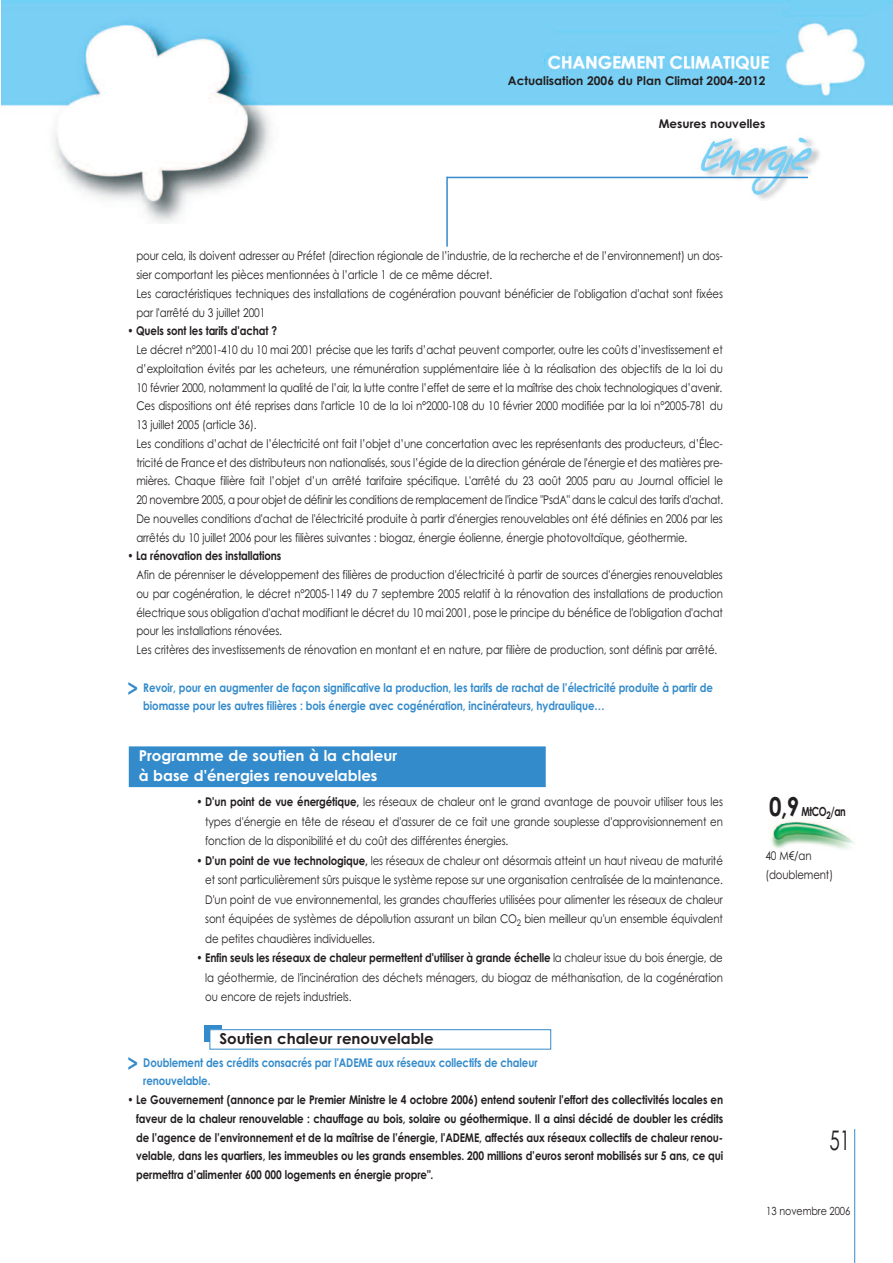
<style>
.page{position:relative;width:893px;height:1263px;background:#fff}
.page>*{position:absolute;margin:0;border:0;box-sizing:border-box;transform-origin:0 0}
.t1{font:27px "Century Gothic";color:#231f20;scale:.7 1}
.t2{font:700 15px/19.5px "Century Gothic";color:#fff}
.t3{font:700 15px "Century Gothic";color:#231f20}
.t4{font:700 12.6px "Century Gothic";letter-spacing:-.04em;color:#231f20;scale:.75 1}
.t5{font:12px/18.8px "Century Gothic";letter-spacing:-.01em;color:#231f20;scale:.85 1}
.t6{font:700 12px/18.8px "Century Gothic";letter-spacing:-.01em;color:#231f20;text-align:justify;scale:.85 1}
.t7{font:700 12px/18.8px "Century Gothic";letter-spacing:-.01em;color:#348bcb;scale:.85 1}
.t8{font:700 12px "Century Gothic";letter-spacing:-.01em;color:#231f20}
.t9{font:11.25px "Century Gothic";letter-spacing:-.01em;color:#231f20;scale:.85 1}
.s1{font-size:21px}
.s2{font-weight:700}
.s3{font-size:26.1px}
</style>
<div class="page">
<img style="left:2px;top:0;width:891px;height:224px">
<div style="left:204px;top:1025px;width:17px;height:16px;background:#348bcb"></div>
<div style="left:210px;top:1030px;width:341px;height:19px;background:#fff"></div>
<div style="left:210px;top:1029px;width:341px;height:20px;border:1px solid #348bcb"></div>
<div style="left:129px;top:747px;width:416px;height:40px;background:#348bcb"></div>
<hr style="left:854px;top:1129px;width:1px;height:134px;background:#348bcb">
<div style="left:412px;top:119px;width:415px;height:81px;background:#fff"></div>
<img style="left:698px;top:137px;width:122px;height:63px">
<hr style="left:447px;top:177px;width:361px;height:1px;background:#348bcb">
<hr style="left:446px;top:177px;width:2px;height:70px;background:#348bcb">
<img style="left:769px;top:816px;width:86px;height:33px">
<p class="t8" style="left:508px;top:74px;width:259px">Actualisation 2006 du Plan Climat 2004-2012</p>
<p class="t8" style="left:659px;top:117px;width:108px">Mesures nouvelles</p>
<p class="t5" style="left:136px;top:247px;width:692px">pour cela, ils doivent adresser au Préfet (direction régionale de l’industrie, de la recherche et de l’environnement) un dos&shy;sier comportant les pièces mentionnées à l’article 1 de ce même décret.<br>Les caractéristiques techniques des installations de cogénération pouvant bénéficier de l'obligation d'achat sont fixées par l'arrêté du 3 juillet 2001</p>
<p class="t6" style="left:128px;top:322px;width:177px">• Quels sont les tarifs d'achat ?</p>
<p class="t5" style="left:136px;top:340px;width:692px">Le décret n°2001-410 du 10 mai 2001 précise que les tarifs d’achat peuvent comporter, outre les coûts d’investissement et d’exploitation évités par les acheteurs, une rémunération supplémentaire liée à la réalisation des objectifs de la loi du 10 février 2000, notamment la qualité de l’air, la lutte contre l’effet de serre et la maîtrise des choix technologiques d’avenir.<br>Ces dispositions ont été reprises dans l'article 10 de la loi n°2000-108 du 10 février 2000 modifiée par la loi n°2005-781 du 13 juillet 2005 (article 36).<br>Les conditions d’achat de l’électricité ont fait l’objet d’une concertation avec les représentants des producteurs, d’Élec&shy;tricité de France et des distributeurs non nationalisés, sous l’égide de la direction générale de l'énergie et des matières pre&shy;mières. Chaque filière fait l’objet d’un arrêté tarifaire spécifique. L'arrêté du 23 août 2005 paru au Journal officiel le 20 novembre 2005, a pour objet de définir les conditions de remplacement de l'indice "PsdA" dans le calcul des tarifs d'achat.<br>De nouvelles conditions d'achat de l'électricité produite à partir d'énergies renouvelables ont été définies en 2006 par les arrêtés du 10 juillet 2006 pour les filières suivantes : biogaz, énergie éolienne, énergie photovoltaïque, géothermie.</p>
<p class="t6" style="left:128px;top:547px;width:182px">• La rénovation des installations</p>
<p class="t5" style="left:136px;top:565px;width:692px">Afin de pérenniser le développement des filières de production d'électricité à partir de sources d'énergies renouvelables ou par cogénération, le décret n°2005-1149 du 7 septembre 2005 relatif à la rénovation des installations de production électrique sous obligation d'achat modifiant le décret du 10 mai 2001, pose le principe du bénéfice de l'obligation d'achat pour les installations rénovées.<br>Les critères des investissements de rénovation en montant et en nature, par filière de production, sont définis par arrêté.</p>
<p class="t7" style="left:143px;top:678px;width:672px;text-indent:-16px"><span class="s1">&gt;</span> Revoir, pour en augmenter de façon significative la production, les tarifs de rachat de l’électricité produite à partir de biomasse pour les autres filières : bois énergie avec cogénération, incinérateurs, hydraulique…</p>
<p class="t2" style="left:139px;top:746px;width:260px">Programme de soutien à la chaleur à base d'énergies renouvelables</p>
<p class="t5" style="left:205px;top:792px;width:611px;line-height:19.5px;text-align:justify;text-indent:-9px"><span class="s2">• D'un point de vue énergétique,</span> les réseaux de chaleur ont le grand avantage de pouvoir utiliser tous les types d'énergie en tête de réseau et d'assurer de ce fait une grande souplesse d'approvisionnement en fonction de la disponibilité et du coût des différentes énergies.</p>
<p class="t5" style="left:205px;top:851px;width:611px;line-height:19.5px;text-align:justify;text-indent:-9px"><span class="s2">• D'un point de vue technologique,</span> les réseaux de chaleur ont désormais atteint un haut niveau de maturité et sont particulièrement sûrs puisque le système repose sur une organisation centralisée de la maintenance.<br>D'un point de vue environnemental, les grandes chaufferies utilisées pour alimenter les réseaux de chaleur sont équipées de systèmes de dépollution assurant un bilan CO<sub>2</sub> bien meilleur qu'un ensemble équivalent de petites chaudières individuelles.</p>
<p class="t5" style="left:205px;top:948px;width:611px;line-height:19.5px;text-align:justify;text-indent:-9px"><span class="s2">• Enfin seuls les réseaux de chaleur permettent d'utiliser à grande échelle</span> la chaleur issue du bois énergie, de la géothermie, de l'incinération des déchets ménagers, du biogaz de méthanisation, de la cogénération ou encore de rejets industriels.</p>
<p class="t3" style="left:219px;top:1030px;width:216px">Soutien chaleur renouvelable</p>
<p class="t7" style="left:143px;top:1053px;width:465px;text-indent:-16px"><span class="s1">&gt;</span> Doublement des crédits consacrés par l'ADEME aux réseaux collectifs de chaleur renouvelable.</p>
<p class="t6" style="left:136px;top:1090px;width:692px;text-indent:-9px">• Le Gouvernement (annonce par le Premier Ministre le 4 octobre 2006) entend soutenir l'effort des collectivités locales en faveur de la chaleur renouvelable : chauffage au bois, solaire ou géothermique. Il a ainsi décidé de doubler les crédits de l’agence de l’environnement et de la maîtrise de l’énergie, l'ADEME, affectés aux réseaux collectifs de chaleur renou&shy;velable, dans les quartiers, les immeubles ou les grands ensembles. 200 millions d’euros seront mobilisés sur 5 ans, ce qui permettra d’alimenter 600 000 logements en énergie propre".</p>
<p class="t4" style="left:769px;top:804px;width:104px"><span class="s3">0,9</span> MtCO<sub>2</sub>/an</p>
<p class="t5" style="left:765px;top:847px;width:81px">40 M€/an (doublement)</p>
<h1 class="t1" style="left:829px;top:1125px;width:31px">51</h1>
<p class="t9" style="left:766px;top:1204px;width:101px">13 novembre 2006</p>
</div>
